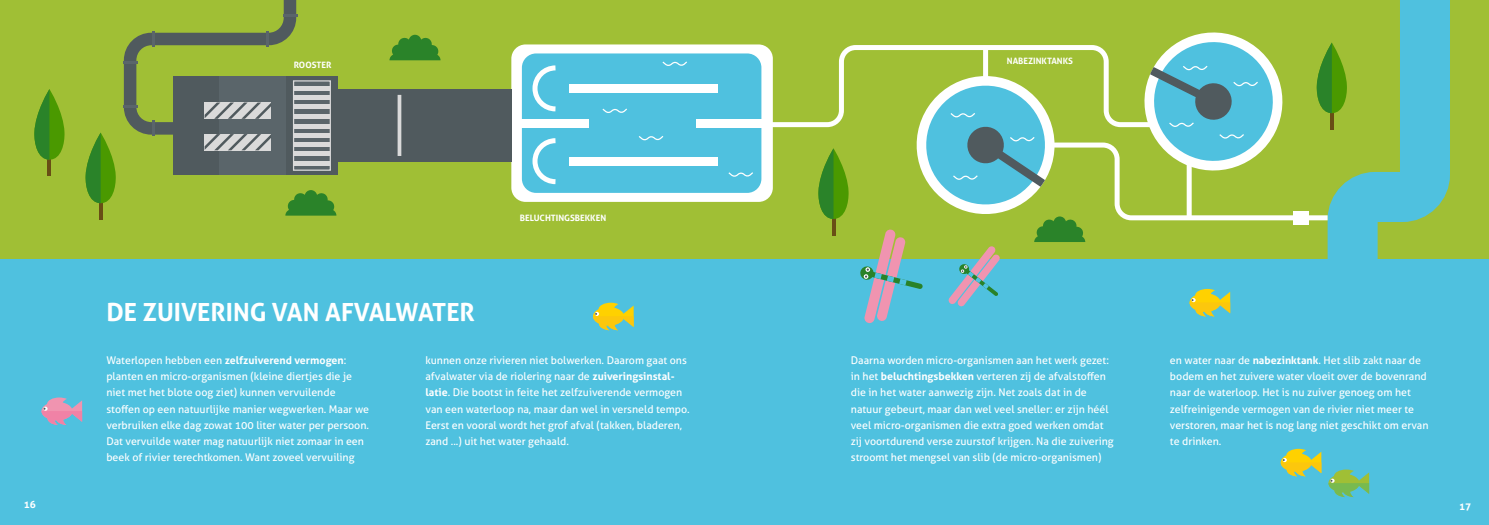
<style>
.page{position:relative;width:1489px;height:525px;background:#fff}
.page>*{position:absolute;margin:0;border:0;box-sizing:border-box;transform-origin:0 0}
.t1{font:700 25px "Aller";color:#fff}
.t2{font:10.62px/16.2px "Aller";color:#fff}
.t3{font:700 10px "Aller";color:#fff}
.t4{font:700 8.75px "Aller";color:#fff}
.s1{font-weight:700}
</style>
<div class="page">
<div style="left:0;top:0;width:1488px;height:286px;background:#a0bf35"></div>
<div style="left:511px;top:44px;width:261px;height:158px;background:#fff;border-radius:14px"></div>
<div style="left:522px;top:53px;width:239px;height:140px;background:#4fc1df;border-radius:14px"></div>
<div style="left:514px;top:119px;width:75px;height:8px;background:#fff"></div>
<div style="left:695px;top:119px;width:75px;height:8px;background:#fff"></div>
<div style="left:569px;top:84px;width:149px;height:9px;background:#fff"></div>
<div style="left:569px;top:157px;width:149px;height:8px;background:#fff"></div>
<svg style="left:532px;top:65px;width:24px;height:47px"></svg>
<svg style="left:532px;top:138px;width:24px;height:47px"></svg>
<svg style="left:764px;top:45px;width:95px;height:84px"></svg>
<svg style="left:1347px;top:0;width:103px;height:259px"></svg>
<svg style="left:832px;top:219px;width:3px;height:16px"></svg>
<svg style="left:818px;top:148px;width:30px;height:71px"></svg>
<div style="left:303px;top:89px;width:208px;height:72px;background:#505a5e"></div>
<svg style="left:389px;top:35px;width:51px;height:25px"></svg>
<svg style="left:397px;top:95px;width:4px;height:61px"></svg>
<hr style="left:99px;top:189px;width:3px;height:30px;background:#684e15">
<svg style="left:85px;top:0;width:251px;height:215px"></svg>
<svg style="left:602px;top:108px;width:25px;height:5px"></svg>
<svg style="left:638px;top:136px;width:26px;height:5px"></svg>
<svg style="left:728px;top:172px;width:25px;height:5px"></svg>
<svg style="left:662px;top:61px;width:25px;height:5px"></svg>
<div style="left:0;top:259px;width:1488px;height:265px;background:#4fc1df"></div>
<hr style="left:48px;top:146px;width:3px;height:30px;background:#684e15">
<svg style="left:34px;top:89px;width:31px;height:70px"></svg>
<svg style="left:1280px;top:448px;width:41px;height:28px"></svg>
<svg style="left:859px;top:32px;width:488px;height:291px"></svg>
<svg style="left:1328px;top:469px;width:40px;height:28px"></svg>
<svg style="left:593px;top:302px;width:40px;height:28px"></svg>
<svg style="left:41px;top:397px;width:41px;height:28px"></svg>
<p class="t4" style="left:294px;top:59px;width:39px">ROOSTER</p>
<p class="t4" style="left:1006px;top:56px;width:68px">NABEZINKTANKS</p>
<h1 class="t1" style="left:106px;top:296px;width:370px">DE ZUIVERING VAN AFVALWATER</h1>
<p class="t4" style="left:519px;top:212px;width:88px">BELUCHTINGSBEKKEN</p>
<p class="t2" style="left:106px;top:351px;width:264px">Waterlopen hebben een <span class="s1">zelfzuiverend vermogen</span>: planten en micro-organismen (kleine diertjes die je niet met het blote oog ziet) kunnen vervuilende stoffen op een natuurlijke manier wegwerken. Maar we verbruiken elke dag zowat 100 liter water per persoon.<br>Dat vervuilde water mag natuurlijk niet zomaar in een beek of rivier terechtkomen. Want zoveel vervuiling</p>
<p class="t2" style="left:425px;top:351px;width:266px">kunnen onze rivieren niet bolwerken. Daarom gaat ons afvalwater via de riolering naar de <span class="s1">zuiveringsinstal&shy;latie</span>. Die bootst in feite het zelfzuiverende vermogen van een waterloop na, maar dan wel in versneld tempo.<br>Eerst en vooral wordt het grof afval (takken, bladeren, zand ...) uit het water gehaald.</p>
<p class="t2" style="left:850px;top:351px;width:264px">Daarna worden micro-organismen aan het werk gezet: in het <span class="s1">beluchtingsbekken</span> verteren zij de afvalstoffen die in het water aanwezig zijn. Net zoals dat in de natuur gebeurt, maar dan wel veel sneller: er zijn héél veel micro-organismen die extra goed werken omdat zij voortdurend verse zuurstof krijgen. Na die zuivering stroomt het mengsel van slib (de micro-organismen)</p>
<p class="t2" style="left:1169px;top:351px;width:260px">en water naar de <span class="s1">nabezinktank</span>. Het slib zakt naar de bodem en het zuivere water vloeit over de bovenrand naar de waterloop. Het is nu zuiver genoeg om het zelfreinigende vermogen van de rivier niet meer te verstoren, maar het is nog lang niet geschikt om ervan te drinken.</p>
<p class="t3" style="left:24px;top:498px;width:13px">16</p>
<p class="t3" style="left:1458px;top:499px;width:14px">17</p>
</div>
